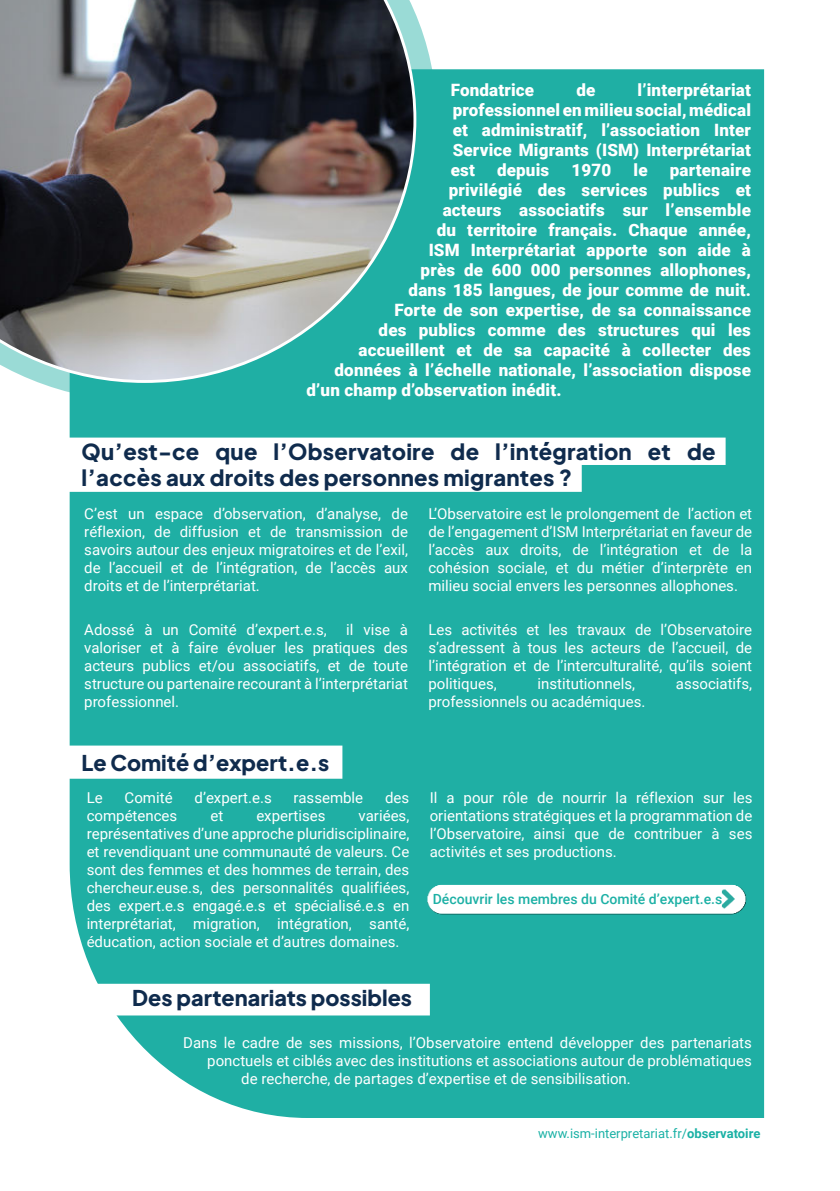
<style>
.page{position:relative;width:840px;height:1191px;background:#fff}
.page>*{position:absolute;margin:0;border:0;box-sizing:border-box;transform-origin:0 0}
.t1{font:22px/26px "Plus Jakarta Sans";letter-spacing:.01em;color:#0f2b4d}
.t2{font:21.6px "Plus Jakarta Sans";color:#0f2b4d}
.t3{font:900 17px/20px "Roboto";letter-spacing:.01em;color:#fff;text-align:justify}
.t4{font:15px/18px "Roboto";color:#fff;text-align:justify}
.t5{font:500 14px "Roboto";color:#1cb0a5}
.t6{font:13px "Roboto";color:#1ab1a5}
.s1{font-weight:700}
</style>
<div class="page">
<div style="left:70px;top:69px;width:693px;height:1049px;background:#1fafa4"></div>
<svg style="left:40px;top:15px;width:396px;height:387px;background:#33b6ac"></svg>
<img style="left:0;top:0;width:416px;height:383px">
<div style="left:44px;top:745px;width:298px;height:33px;background:#fff"></div>
<div style="left:55px;top:437px;width:670px;height:28px;background:#fff"></div>
<div style="left:59px;top:463px;width:522px;height:29px;background:#fff"></div>
<div style="left:79px;top:983px;width:350px;height:32px;background:#fff"></div>
<img style="left:417px;top:868px;width:342px;height:89px">
<p class="t3" style="left:450px;top:82px;width:302px;text-indent:187px">l’interprétariat professionnel en milieu social, médical et administratif, l’association Inter Service Migrants (ISM) Interprétariat est</p>
<p class="t3" style="left:450px;top:82px;width:85px">Fondatrice</p>
<p class="t3" style="left:576px;top:82px;width:20px">de</p>
<p class="t3" style="left:496px;top:162px;width:54px">depuis</p>
<p class="t3" style="left:571px;top:162px;width:41px">1970</p>
<p class="t3" style="left:633px;top:162px;width:16px">le</p>
<p class="t3" style="left:669px;top:162px;width:83px">partenaire</p>
<p class="t3" style="left:448px;top:182px;width:303px">privilégié des services publics et</p>
<p class="t3" style="left:442px;top:202px;width:309px">acteurs associatifs sur l’ensemble</p>
<p class="t3" style="left:436px;top:222px;width:315px">du territoire français. Chaque année,</p>
<p class="t3" style="left:428px;top:242px;width:323px">ISM Interprétariat apporte son aide à</p>
<p class="t3" style="left:420px;top:262px;width:331px">près de 600 000 personnes allophones,</p>
<p class="t3" style="left:408px;top:282px;width:343px">dans 185 langues, de jour comme de nuit.</p>
<p class="t3" style="left:394px;top:302px;width:358px">Forte de son expertise, de sa connaissance</p>
<p class="t3" style="left:378px;top:322px;width:373px">des publics comme des structures qui les</p>
<p class="t3" style="left:358px;top:342px;width:393px">accueillent et de sa capacité à collecter des</p>
<p class="t3" style="left:334px;top:362px;width:417px">données à l’échelle nationale, l’association dispose</p>
<p class="t3" style="left:306px;top:382px;width:256px">d’un champ d’observation inédit.</p>
<h1 class="t1" style="left:82px;top:441px;width:635px">Qu’est-ce que l’Observatoire de l’intégration et de l’accès aux droits des personnes migrantes ?</h1>
<p class="t4" style="left:84px;top:506px;width:325px">C’est un espace d’observation, d’analyse, de réflexion, de diffusion et de transmission de savoirs autour des enjeux migratoires et de l’exil, de l’accueil et de l’intégration, de l’accès aux droits et de l’interprétariat.</p>
<p class="t4" style="left:84px;top:622px;width:244px">Adossé à un Comité d’expert.e.s,</p>
<p class="t4" style="left:84px;top:622px;width:325px;text-indent:262px">il vise à valoriser et à faire évoluer les pratiques des acteurs publics et/ou associatifs, et de toute structure ou partenaire recourant à l’interprétariat professionnel.</p>
<h2 class="t2" style="left:82px;top:753px;width:249px">Le Comité d’expert.e.s</h2>
<p class="t4" style="left:87px;top:790px;width:18px">Le</p>
<p class="t4" style="left:124px;top:790px;width:49px">Comité</p>
<p class="t4" style="left:194px;top:790px;width:79px">d’expert.e.s</p>
<p class="t4" style="left:293px;top:790px;width:71px">rassemble</p>
<p class="t4" style="left:385px;top:790px;width:26px">des</p>
<p class="t4" style="left:87px;top:808px;width:92px">compétences</p>
<p class="t4" style="left:210px;top:808px;width:14px">et</p>
<p class="t4" style="left:256px;top:808px;width:71px">expertises</p>
<p class="t4" style="left:87px;top:808px;width:324px;text-indent:272px">variées, représentatives d’une approche pluridisciplinaire, et revendiquant une communauté de valeurs. Ce sont des femmes et des hommes de terrain, des chercheur.euse.s, des personnalités qualifiées, des expert.e.s engagé.e.s et spécialisé.e.s en interprétariat, migration, intégration, santé, éducation, action sociale et d’autres domaines.</p>
<h2 class="t2" style="left:132px;top:988px;width:281px">Des partenariats possibles</h2>
<p class="t4" style="left:428px;top:506px;width:325px">L’Observatoire est le prolongement de l’action et de l’engagement d’ISM Interprétariat en faveur de l’accès aux droits, de l’intégration et de la cohésion sociale, et du métier d’interprète en milieu social envers les personnes allophones.</p>
<p class="t4" style="left:428px;top:622px;width:325px">Les activités et les travaux de l’Observatoire s’adressent à tous les acteurs de l’accueil, de l’intégration et de l’interculturalité, qu’ils soient politiques,</p>
<p class="t4" style="left:537px;top:676px;width:99px">institutionnels,</p>
<p class="t4" style="left:675px;top:676px;width:78px">associatifs,</p>
<p class="t4" style="left:428px;top:694px;width:218px">professionnels ou académiques.</p>
<p class="t4" style="left:429px;top:790px;width:324px">Il a pour rôle de nourrir la réflexion sur les orientations stratégiques et la programmation de l’Observatoire, ainsi que de contribuer à ses activités et ses productions.</p>
<p class="t5" style="left:432px;top:893px;width:291px">Découvrir les membres du Comité d’expert.e.s</p>
<p class="t4" style="left:183px;top:1035px;width:570px">Dans le cadre de ses missions, l’Observatoire entend développer des partenariats</p>
<p class="t4" style="left:207px;top:1053px;width:546px">ponctuels et ciblés avec des institutions et associations autour de problématiques</p>
<p class="t4" style="left:241px;top:1071px;width:391px">de recherche, de partages d’expertise et de sensibilisation.</p>
<p class="t6" style="left:538px;top:1128px;width:224px">www.ism-interpretariat.fr/<span class="s1">observatoire</span></p>
</div>
